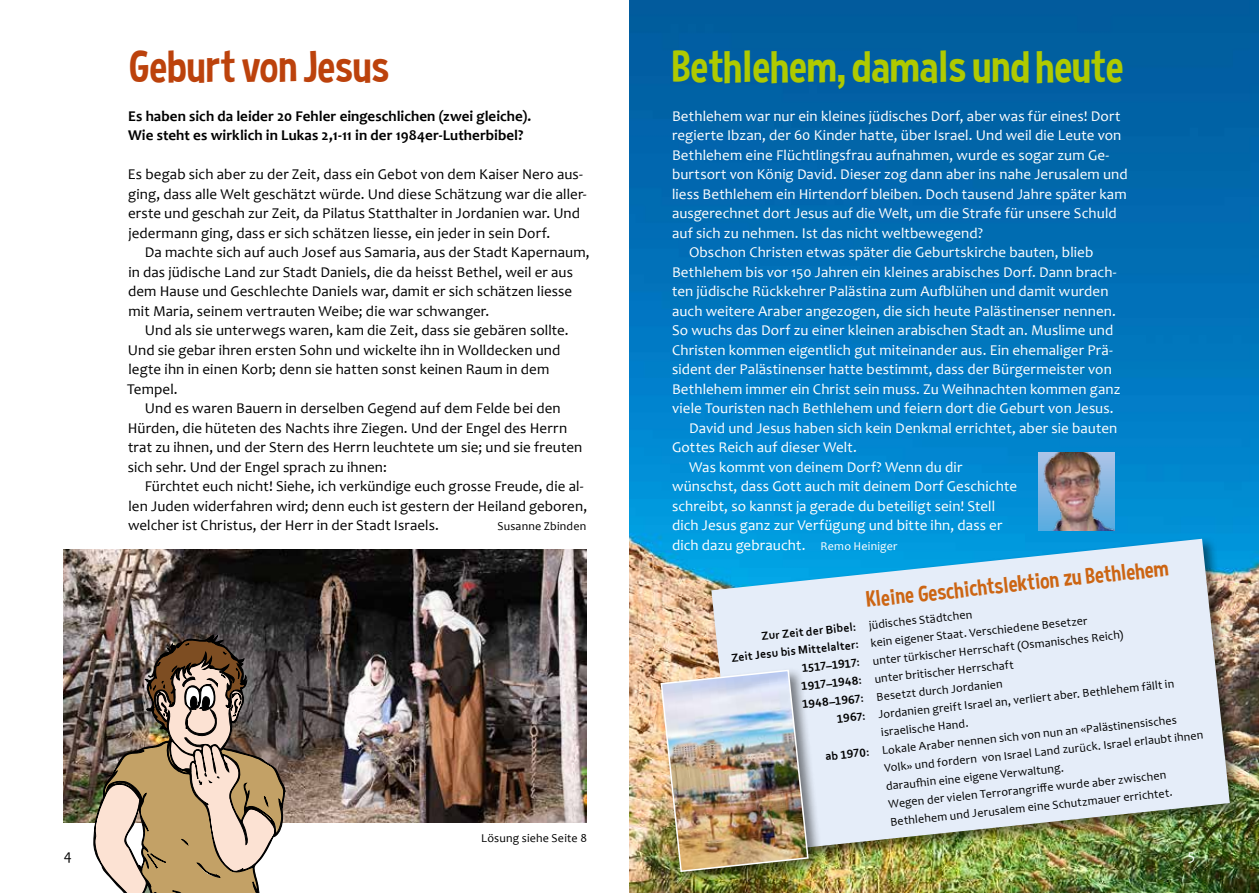
<style>
.page{position:relative;width:1259px;height:893px;background:#fff}
.page>*{position:absolute;margin:0;border:0;box-sizing:border-box;transform-origin:0 0}
.t1{font:45px "Curse Casual";letter-spacing:-.005em;color:#afca00}
.t2{font:45px "Curse Casual";letter-spacing:-.005em;color:#bc420c}
.t3{font:22.5px "Curse Casual";color:#cc6513}
.t4{font:15px "Candara";letter-spacing:.005em;color:#fff}
.t5{font:15px/19.5px "Candara";letter-spacing:.005em;color:#000}
.t6{font:700 15px/19.5px "Candara";letter-spacing:.005em;color:#000}
.t7{font:12px "Candara";letter-spacing:.015em;color:#000}
.s1{font-size:12px}
.s2{font-family:"Corbel";font-weight:700}
</style>
<div class="page">
<img style="left:64px;top:550px;width:523px;height:273px">
<img style="left:629px;top:0;width:630px;height:893px">
<svg style="left:93px;top:634px;width:192px;height:219px"></svg>
<svg style="left:95px;top:636px;width:189px;height:257px;background:#9f8b75"></svg>
<div style="left:709px;top:536px;width:535px;height:333px;background:#000;opacity:.5"></div>
<svg style="left:711px;top:539px;width:518px;height:315px;background:#c4dae4"></svg>
<img style="left:1037px;top:452px;width:77px;height:78px">
<div style="left:658px;top:667px;width:165px;height:219px;background:#000;opacity:.5"></div>
<img style="left:660px;top:669px;width:149px;height:204px">
<h1 class="t2" style="left:129px;top:40px;width:262px">Geburt von Jesus</h1>
<p class="t6" style="left:128px;top:106px;width:405px">Es haben sich da leider 20 Fehler eingeschlichen (zwei gleiche).<br>Wie steht es wirklich in Lukas 2,1-11 in der 1984er-Lutherbibel?</p>
<p class="t5" style="left:128px;top:164px;width:460px">Es begab sich aber zu der Zeit, dass ein Gebot von dem Kaiser Nero aus&shy;ging, dass alle Welt geschätzt würde. Und diese Schätzung war die aller&shy;erste und geschah zur Zeit, da Pilatus Statthalter in Jordanien war. Und jedermann ging, dass er sich schätzen liesse, ein jeder in sein Dorf.</p>
<p class="t5" style="left:128px;top:242px;width:463px;text-indent:17px">Da machte sich auf auch Josef aus Samaria, aus der Stadt Kapernaum, in das jüdische Land zur Stadt Daniels, die da heisst Bethel, weil er aus dem Hause und Geschlechte Daniels war, damit er sich schätzen liesse mit Maria, seinem vertrauten Weibe; die war schwanger.</p>
<p class="t5" style="left:127px;top:320px;width:443px;text-indent:18px">Und als sie unterwegs waren, kam die Zeit, dass sie gebären sollte.<br>Und sie gebar ihren ersten Sohn und wickelte ihn in Wolldecken und legte ihn in einen Korb; denn sie hatten sonst keinen Raum in dem Tempel.</p>
<p class="t5" style="left:128px;top:398px;width:456px;text-indent:17px">Und es waren Bauern in derselben Gegend auf dem Felde bei den Hürden, die hüteten des Nachts ihre Ziegen. Und der Engel des Herrn trat zu ihnen, und der Stern des Herrn leuchtete um sie; und sie freuten sich sehr. Und der Engel sprach zu ihnen:</p>
<p class="t5" style="left:128px;top:476px;width:460px;text-indent:17px">Fürchtet euch nicht! Siehe, ich verkündige euch grosse Freude, die al&shy;len Juden widerfahren wird; denn euch ist gestern der Heiland geboren, welcher ist Christus, der Herr in der Stadt Israels.</p>
<p class="t7" style="left:497px;top:519px;width:90px">Susanne Zbinden</p>
<p class="t7" style="left:481px;top:831px;width:107px">Lösung siehe Seite 8</p>
<h1 class="t1" style="left:672px;top:40px;width:453px">Bethlehem, damals und heute</h1>
<p class="t4" style="left:672px;top:106px;width:450px">Bethlehem war nur ein kleines jüdisches Dorf, aber was für eines! Dort</p>
<p class="t4" style="left:672px;top:126px;width:451px">regierte Ibzan, der 60 Kinder hatte, über Israel. Und weil die Leute von</p>
<p class="t4" style="left:672px;top:145px;width:439px">Bethlehem eine Flüchtlingsfrau aufnahmen, wurde es sogar zum Ge-</p>
<p class="t4" style="left:672px;top:165px;width:457px">burtsort von König David. Dieser zog dann aber ins nahe Jerusalem und</p>
<p class="t4" style="left:672px;top:184px;width:456px">liess Bethlehem ein Hirtendorf bleiben. Doch tausend Jahre später kam</p>
<p class="t4" style="left:672px;top:204px;width:446px">ausgerechnet dort Jesus auf die Welt, um die Strafe für unsere Schuld</p>
<p class="t4" style="left:672px;top:223px;width:312px">auf sich zu nehmen. Ist das nicht weltbewegend?</p>
<p class="t4" style="left:689px;top:243px;width:406px">Obschon Christen etwas später die Geburtskirche bauten, blieb</p>
<p class="t4" style="left:672px;top:262px;width:446px">Bethlehem bis vor 150 Jahren ein kleines arabisches Dorf. Dann brach-</p>
<p class="t4" style="left:672px;top:282px;width:438px">ten jüdische Rückkehrer Palästina zum Aufblühen und damit wurden</p>
<p class="t4" style="left:672px;top:301px;width:445px">auch weitere Araber angezogen, die sich heute Palästinenser nennen.</p>
<p class="t4" style="left:672px;top:321px;width:443px">So wuchs das Dorf zu einer kleinen arabischen Stadt an. Muslime und</p>
<p class="t4" style="left:672px;top:340px;width:442px">Christen kommen eigentlich gut miteinander aus. Ein ehemaliger Prä-</p>
<p class="t4" style="left:672px;top:360px;width:441px">sident der Palästinenser hatte bestimmt, dass der Bürgermeister von</p>
<p class="t4" style="left:672px;top:379px;width:450px">Bethlehem immer ein Christ sein muss. Zu Weihnachten kommen ganz</p>
<p class="t4" style="left:672px;top:399px;width:443px">viele Touristen nach Bethlehem und feiern dort die Geburt von Jesus.</p>
<p class="t4" style="left:689px;top:418px;width:430px">David und Jesus haben sich kein Denkmal errichtet, aber sie bauten</p>
<p class="t4" style="left:672px;top:438px;width:186px">Gottes Reich auf dieser Welt.</p>
<p class="t4" style="left:689px;top:457px;width:275px">Was kommt von deinem Dorf? Wenn du dir</p>
<p class="t4" style="left:672px;top:477px;width:346px">wünschst, dass Gott auch mit deinem Dorf Geschichte</p>
<p class="t4" style="left:672px;top:496px;width:325px">schreibt, so kannst ja gerade du beteiligt sein! Stell</p>
<p class="t4" style="left:672px;top:516px;width:332px">dich Jesus ganz zur Verfügung und bitte ihn, dass er</p>
<p class="t4" style="left:672px;top:535px;width:227px">dich dazu gebraucht. <span class="s1">Remo Heiniger</span></p>
<h2 class="t3" style="left:865px;top:586px;width:305px;rotate:-6deg">Kleine Geschichtslektion zu Bethlehem</h2>
<p class="t7" style="left:760px;top:629px;width:213px;rotate:-6deg"><span class="s2">Zur Zeit der Bibel:</span> jüdisches Städtchen</p>
<p class="t7" style="left:730px;top:650px;width:359px;rotate:-6deg"><span class="s2">Zeit Jesu bis Mittelalter:</span> kein eigener Staat. Verschiedene Besetzer</p>
<p class="t7" style="left:801px;top:661px;width:325px;rotate:-6deg"><span class="s2">1517–1917:</span> unter türkischer Herrschaft (Osmanisches Reich)</p>
<p class="t7" style="left:800px;top:679px;width:215px;rotate:-6deg"><span class="s2">1917–1948:</span> unter britischer Herrschaft</p>
<p class="t7" style="left:836px;top:711px;width:340px;rotate:-6deg"><span class="s2">1967:</span> Jordanien greift Israel an, verliert aber. Bethlehem fällt in</p>
<p class="t7" style="left:880px;top:725px;width:89px;rotate:-6deg">israelische Hand.</p>
<p class="t7" style="left:801px;top:697px;width:203px;rotate:-6deg"><span class="s2">1948–1967:</span> Besetzt durch Jordanien</p>
<p class="t7" style="left:824px;top:749px;width:355px;rotate:-6deg"><span class="s2">ab 1970:</span> Lokale Araber nennen sich von nun an «Palästinensisches</p>
<p class="t7" style="left:883px;top:761px;width:322px;rotate:-6deg">Volk» und fordern von Israel Land zurück. Israel erlaubt ihnen</p>
<p class="t7" style="left:885px;top:779px;width:180px;rotate:-6deg">daraufh in eine eigene Verwaltung.</p>
<p class="t7" style="left:887px;top:796px;width:281px;rotate:-6deg">Wegen der vielen Terrorangriff e wurde aber zwischen</p>
<p class="t7" style="left:889px;top:814px;width:285px;rotate:-6deg">Bethlehem und Jerusalem eine Schutzmauer errichtet.</p>
<p class="t5" style="left:64px;top:847px;width:9px">4</p>
<p class="t4" style="left:1187px;top:847px;width:9px">5</p>
</div>
